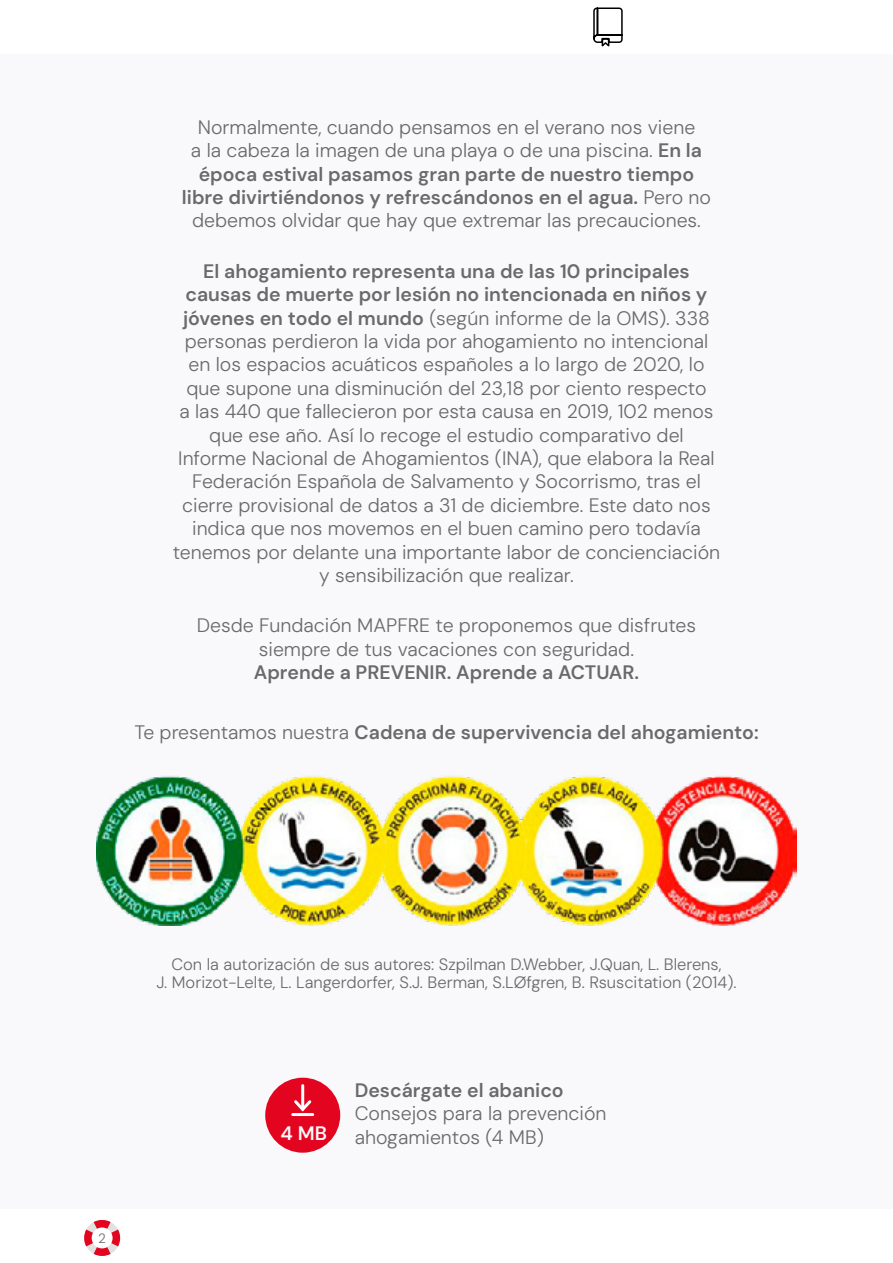
<style>
.page{position:relative;width:893px;height:1263px;background:#fff}
.page>*{position:absolute;margin:0;border:0;box-sizing:border-box;transform-origin:0 0}
.t1{font:300 19.5px/23.4px "DM Sans";color:#6b6a6a;text-align:center}
.t2{font:600 19.5px "DM Sans";color:#6b6a6a}
.t3{font:600 19.5px "DM Sans";color:#f9f8fb}
.t4{font:300 16.5px/18px "DM Sans";color:#6b6a6a;text-align:center}
.t5{font:300 13.5px "DM Sans";color:#6b6a6a}
.s1{font-weight:600}
.s2{font-weight:300}
</style>
<div class="page">
<svg style="left:84px;top:1220px;width:37px;height:36px"></svg>
<div style="left:0;top:54px;width:893px;height:1155px;background:#f9f8fb"></div>
<svg style="left:593px;top:7px;width:30px;height:40px"></svg>
<img style="left:96px;top:776px;width:701px;height:150px">
<div style="left:267px;top:1079px;width:72px;height:72px;background:#e30420;border-radius:50%"></div>
<div style="left:265px;top:1078px;width:75px;height:75px;border:3px solid #e30420;border-radius:50%"></div>
<hr style="left:301px;top:1085px;width:3px;height:24px;background:#fff">
<svg style="left:291px;top:1097px;width:23px;height:17px"></svg>
<hr style="left:293px;top:1113px;width:20px;height:3px;background:#fff">
<p class="t1" style="left:182px;top:115px;width:531px">Normalmente, cuando pensamos en el verano nos viene<br>a la cabeza la imagen de una playa o de una piscina. <span class="s1">En la época estival pasamos gran parte de nuestro tiempo libre divirtiéndonos y refrescándonos en el agua.</span> Pero no debemos olvidar que hay que extremar las precauciones.</p>
<p class="t1" style="left:173px;top:259px;width:549px"><span class="s1">El ahogamiento representa una de las 10 principales causas de muerte por lesión no intencionada en niños y jóvenes en todo el mundo</span> (según informe de la OMS). 338 personas perdieron la vida por ahogamiento no intencional en los espacios acuáticos españoles a lo largo de 2020, lo que supone una disminución del 23,18 por ciento respecto<br>a las 440 que fallecieron por esta causa en 2019, 102 menos que ese año. Así lo recoge el estudio comparativo del Informe Nacional de Ahogamientos (INA), que elabora la Real Federación Española de Salvamento y Socorrismo, tras el cierre provisional de datos a 31 de diciembre. Este dato nos indica que nos movemos en el buen camino pero todavía tenemos por delante una importante labor de concienciación y sensibilización que realizar.</p>
<p class="t1" style="left:197px;top:614px;width:501px">Desde Fundación MAPFRE te proponemos que disfrutes siempre de tus vacaciones con seguridad.<br><span class="s1">Aprende a PREVENIR. Aprende a ACTUAR.</span></p>
<p class="t2" style="left:134px;top:720px;width:626px"><span class="s2">Te presentamos nuestra</span> Cadena de supervivencia del ahogamiento:</p>
<p class="t5" style="left:98px;top:1230px;width:9px">2</p>
<p class="t4" style="left:156px;top:955px;width:582px">Con la autorización de sus autores: Szpilman D.Webber, J.Quan, L. Blerens,<br>J. Morizot-Lelte, L. Langerdorfer, S.J. Berman, S.LØfgren, B. Rsuscitation (2014).</p>
<p class="t1" style="left:355px;top:1078px;width:253px;text-align:left"><span class="s1">Descárgate el abanico<br></span>Consejos para la prevención</p>
<p class="t3" style="left:281px;top:1121px;width:48px">4 MB</p>
<p class="t1" style="left:355px;top:1125px;width:191px">ahogamientos (4 MB)</p>
</div>
